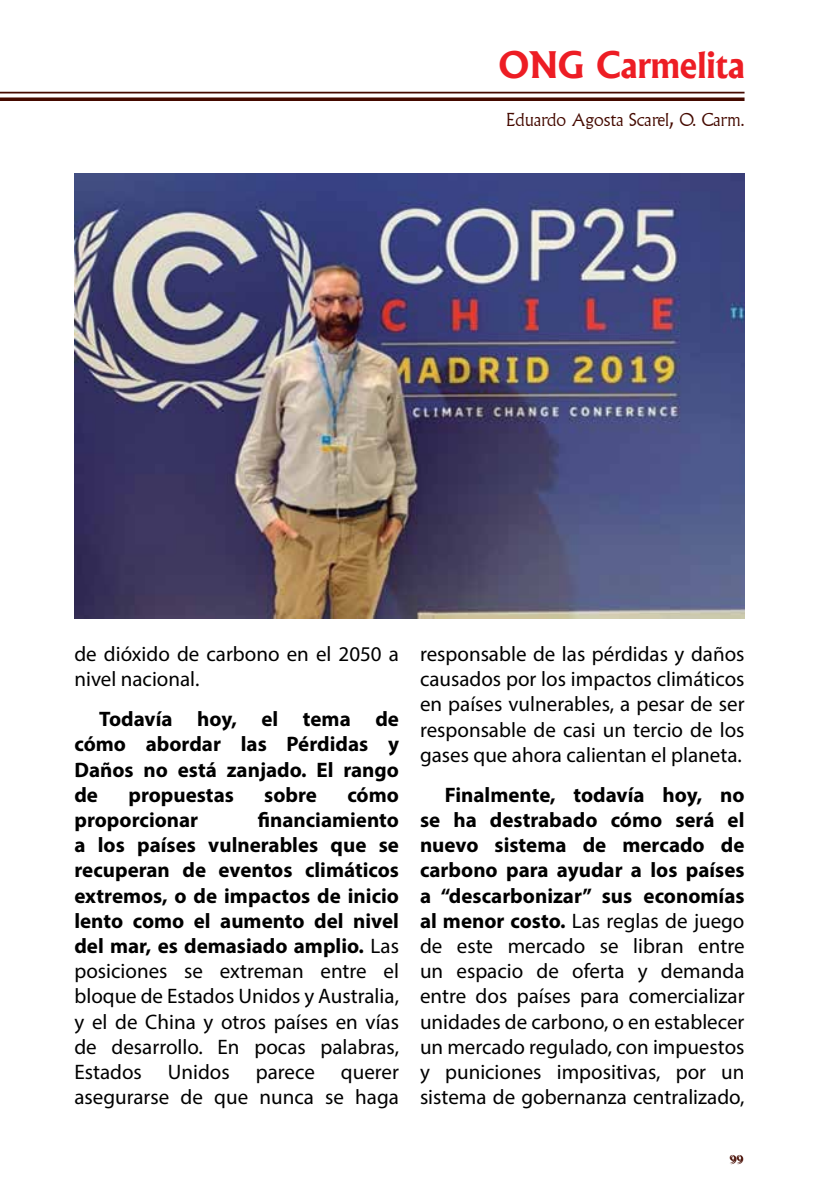
<style>
.page{position:relative;width:819px;height:1191px;background:#fff}
.page>*{position:absolute;margin:0;border:0;box-sizing:border-box;transform-origin:0 0}
.t1{font:700 35px "Albertus";color:#ed1d24}
.t2{font:21px/25.2px "Myriad Pro";color:#000;text-align:justify}
.t3{font:700 21px/25.2px "Myriad Pro";color:#000;text-align:justify}
.t4{font:300 17.5px "Albertus";color:#450a00}
.t5{font:12.25px "Tamil MN";color:#450a00}
.s1{font-weight:700}
</style>
<div class="page">
<svg style="left:0;top:97px;width:744px;height:4px;background:#5b281f"></svg>
<hr style="left:0;top:92px;width:744px;height:1px;background:#450a00">
<img style="left:74px;top:174px;width:670px;height:444px">
<h1 class="t1" style="left:498px;top:43px;width:247px">ONG Carmelita</h1>
<p class="t4" style="left:506px;top:110px;width:240px">Eduardo Agosta Scarel, O. Carm.</p>
<p class="t2" style="left:74px;top:641px;width:326px">de dióxido de carbono en el 2050 a nivel nacional.</p>
<p class="t3" style="left:74px;top:706px;width:326px;text-indent:25px">Todavía hoy, el tema de cómo abordar las Pérdidas y Daños no está zanjado. El rango de</p>
<p class="t3" style="left:128px;top:781px;width:107px">propuestas</p>
<p class="t3" style="left:264px;top:781px;width:54px">sobre</p>
<p class="t3" style="left:347px;top:781px;width:53px">cómo</p>
<p class="t3" style="left:74px;top:806px;width:125px">proporcionar</p>
<p class="t2" style="left:74px;top:807px;width:326px;text-indent:183px"><span class="s1">financiamiento a los países vulnerables que se recuperan de eventos climáticos extremos, o de impactos de inicio lento como el aumento del nivel del mar, es demasiado amplio.</span> Las posiciones se extreman entre el bloque de Estados Unidos y Australia, y el de China y otros países en vías de desarrollo. En pocas palabras, Estados Unidos parece querer asegurarse de que nunca se haga</p>
<p class="t2" style="left:420px;top:641px;width:326px">responsable de las pérdidas y daños causados por los impactos climáticos en países vulnerables, a pesar de ser responsable de casi un tercio de los gases que ahora calientan el planeta.</p>
<p class="t2" style="left:420px;top:782px;width:326px;text-indent:25px"><span class="s1">Finalmente, todavía hoy, no se ha destrabado cómo será el nuevo sistema de mercado de carbono para ayudar a los países a “descarbonizar” sus economías al menor costo.</span> Las reglas de juego de este mercado se libran entre un espacio de oferta y demanda entre dos países para comercializar unidades de carbono, o en establecer un mercado regulado, con impuestos y puniciones impositivas, por un sistema de gobernanza centralizado,</p>
<p class="t5" style="left:730px;top:1151px;width:15px">99</p>
</div>
